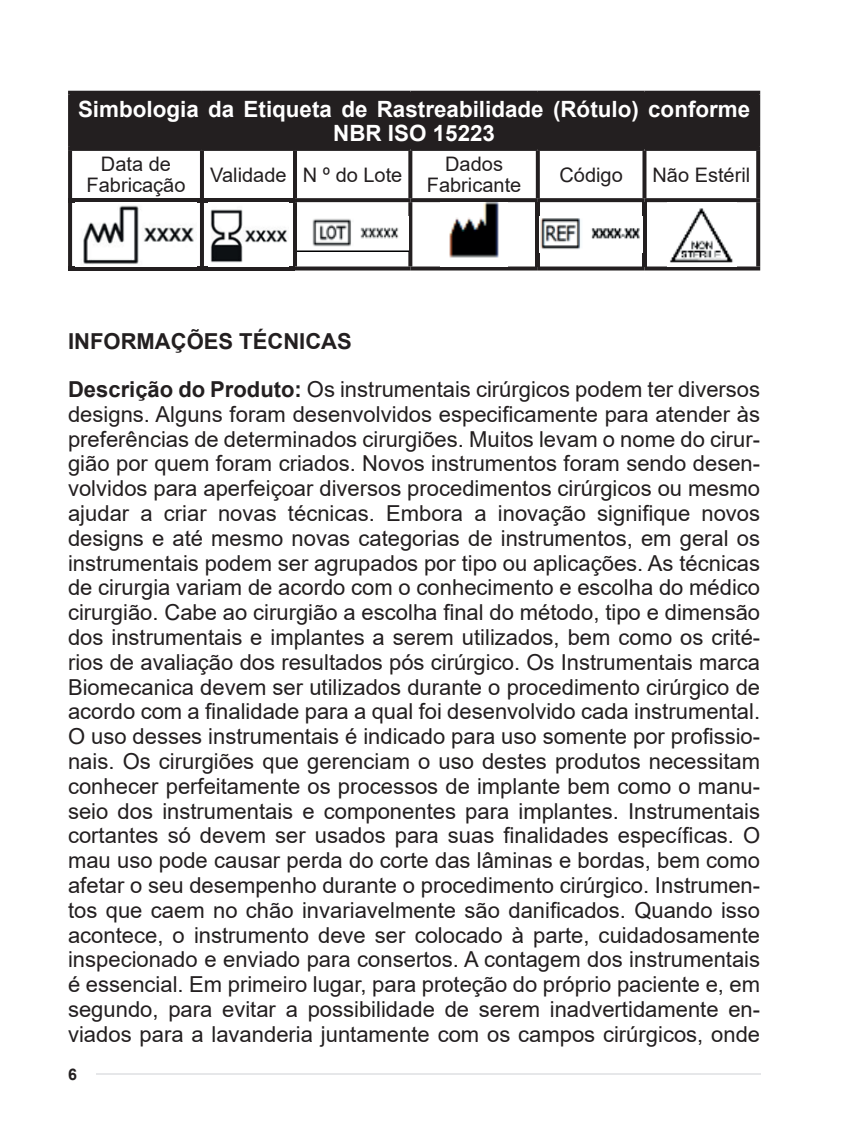
<style>
.page{position:relative;width:851px;height:1134px;background:#fff}
.page>*{position:absolute;margin:0;border:0;box-sizing:border-box;transform-origin:0 0}
.t1{font:700 22.4px/24px "Arial";color:#fff;text-align:center}
.t2{font:22px/24.8px "Arial";color:#231f20}
.t3{font:20px/20.8px "Arial";color:#231f20;text-align:center}
.t4{font:700 16px "Arial";color:#231f20}
.s1{font-weight:700}
</style>
<div class="page">
<hr style="left:96px;top:1073px;width:664px;height:2px;background:#e6e7e9">
<div style="left:70px;top:93px;width:688px;height:56px;background:#231f20"></div>
<hr style="left:68px;top:91px;width:134px;height:4px;background:#231f20">
<svg style="left:68px;top:95px;width:2px;height:52px"></svg>
<hr style="left:202px;top:91px;width:93px;height:4px;background:#231f20">
<hr style="left:295px;top:91px;width:115px;height:4px;background:#231f20">
<hr style="left:410px;top:91px;width:127px;height:4px;background:#231f20">
<hr style="left:537px;top:91px;width:107px;height:4px;background:#231f20">
<hr style="left:644px;top:91px;width:116px;height:4px;background:#231f20">
<hr style="left:756px;top:95px;width:4px;height:52px;background:#231f20">
<svg style="left:68px;top:147px;width:134px;height:4px"></svg>
<svg style="left:68px;top:151px;width:4px;height:47px"></svg>
<svg style="left:202px;top:149px;width:93px;height:2px"></svg>
<hr style="left:200px;top:151px;width:4px;height:47px;background:#231f20">
<svg style="left:295px;top:149px;width:115px;height:2px"></svg>
<hr style="left:293px;top:151px;width:4px;height:47px;background:#231f20">
<svg style="left:410px;top:149px;width:127px;height:2px"></svg>
<svg style="left:408px;top:151px;width:4px;height:47px"></svg>
<svg style="left:537px;top:149px;width:107px;height:2px"></svg>
<svg style="left:535px;top:151px;width:4px;height:47px"></svg>
<svg style="left:644px;top:147px;width:116px;height:4px"></svg>
<svg style="left:642px;top:151px;width:4px;height:47px"></svg>
<svg style="left:756px;top:151px;width:4px;height:47px"></svg>
<hr style="left:68px;top:198px;width:134px;height:4px;background:#231f20">
<svg style="left:68px;top:202px;width:4px;height:64px"></svg>
<hr style="left:202px;top:198px;width:93px;height:4px;background:#231f20">
<hr style="left:200px;top:202px;width:4px;height:64px;background:#231f20">
<svg style="left:295px;top:198px;width:115px;height:4px"></svg>
<hr style="left:293px;top:202px;width:4px;height:64px;background:#231f20">
<svg style="left:410px;top:198px;width:127px;height:4px"></svg>
<svg style="left:408px;top:202px;width:4px;height:64px"></svg>
<svg style="left:537px;top:198px;width:107px;height:4px"></svg>
<hr style="left:535px;top:202px;width:4px;height:64px;background:#231f20">
<svg style="left:644px;top:198px;width:116px;height:4px"></svg>
<hr style="left:642px;top:202px;width:4px;height:64px;background:#231f20">
<svg style="left:756px;top:202px;width:4px;height:64px"></svg>
<svg style="left:68px;top:266px;width:134px;height:4px"></svg>
<svg style="left:202px;top:266px;width:93px;height:4px"></svg>
<svg style="left:295px;top:266px;width:115px;height:4px"></svg>
<svg style="left:410px;top:266px;width:127px;height:4px"></svg>
<svg style="left:537px;top:266px;width:107px;height:4px"></svg>
<svg style="left:644px;top:266px;width:116px;height:4px"></svg>
<img style="left:83px;top:205px;width:111px;height:59px">
<img style="left:210px;top:209px;width:77px;height:54px">
<img style="left:297px;top:218px;width:111px;height:34px">
<img style="left:449px;top:202px;width:50px;height:56px">
<img style="left:540px;top:218px;width:100px;height:31px">
<img style="left:670px;top:208px;width:63px;height:55px">
<p class="t1" style="left:78px;top:97px;width:673px">Simbologia da Etiqueta de Rastreabilidade (Rótulo) conforme<br>NBR ISO 15223</p>
<p class="t3" style="left:86px;top:154px;width:100px">Data de<br>Fabricação</p>
<p class="t3" style="left:210px;top:164px;width:193px">Validade N º do Lote</p>
<p class="t3" style="left:427px;top:154px;width:96px">Dados<br>Fabricante</p>
<p class="t3" style="left:559px;top:164px;width:65px">Código</p>
<p class="t3" style="left:652px;top:164px;width:99px">Não Estéril</p>
<p class="t2" style="left:68px;top:318px;width:693px;line-height:47.6px"><span class="s1">INFORMAÇÕES TÉCNICAS<br>Descrição do Produto:</span> Os instrumentais cirúrgicos podem ter diversos</p>
<p class="t2" style="left:68px;top:401px;width:693px;text-align:justify">designs. Alguns foram desenvolvidos especificamente para atender às preferências de determinados cirurgiões. Muitos levam o nome do cirur&shy;gião por quem foram criados. Novos instrumentos foram sendo desen&shy;volvidos para aperfeiçoar diversos procedimentos cirúrgicos ou mesmo ajudar a criar novas técnicas. Embora a inovação signifique novos designs e até mesmo novas categorias de instrumentos, em geral os instrumentais podem ser agrupados por tipo ou aplicações. As técnicas de cirurgia variam de acordo com o conhecimento e escolha do médico cirurgião. Cabe ao cirurgião a escolha final do método, tipo e dimensão dos instrumentais e implantes a serem utilizados, bem como os crité&shy;rios de avaliação dos resultados pós cirúrgico. Os Instrumentais marca Biomecanica devem ser utilizados durante o procedimento cirúrgico de acordo com a finalidade para a qual foi desenvolvido cada instrumental.<br>O uso desses instrumentais é indicado para uso somente por profissio&shy;nais. Os cirurgiões que gerenciam o uso destes produtos necessitam conhecer perfeitamente os processos de implante bem como o manu&shy;seio dos instrumentais e componentes para implantes. Instrumentais cortantes só devem ser usados para suas finalidades específicas. O mau uso pode causar perda do corte das lâminas e bordas, bem como afetar o seu desempenho durante o procedimento cirúrgico. Instrumen&shy;tos que caem no chão invariavelmente são danificados. Quando isso acontece, o instrumento deve ser colocado à parte, cuidadosamente inspecionado e enviado para consertos. A contagem dos instrumentais é essencial. Em primeiro lugar, para proteção do próprio paciente e, em segundo, para evitar a possibilidade de serem inadvertidamente en&shy;viados para a lavanderia juntamente com os campos cirúrgicos, onde</p>
<p class="t4" style="left:68px;top:1063px;width:10px">6</p>
</div>
